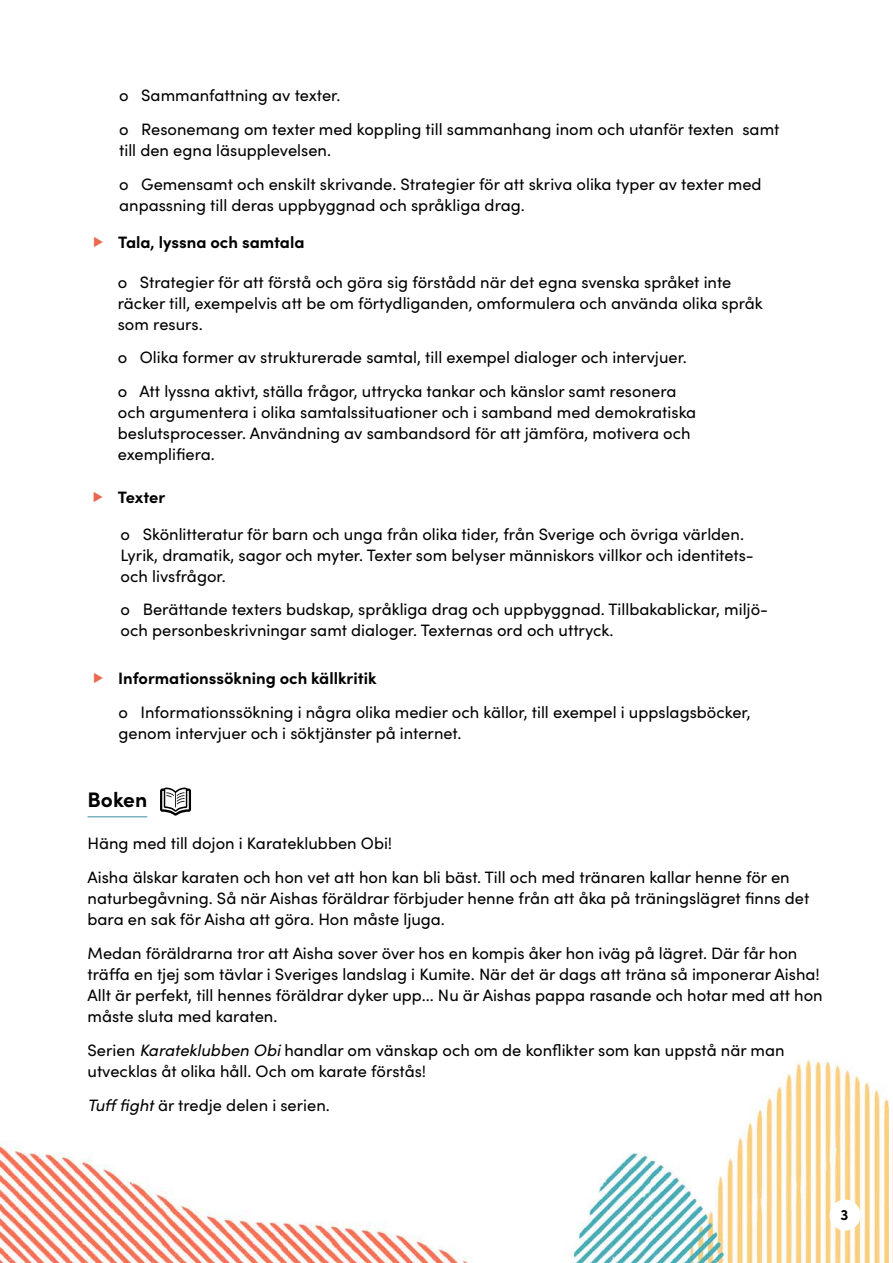
<style>
.page{position:relative;width:893px;height:1263px;background:#fff}
.page>*{position:absolute;margin:0;border:0;box-sizing:border-box;transform-origin:0 0}
.t1{font:700 21px "Sofia Pro";color:#000}
.t2{font:16.5px/21px "Sofia Pro";color:#000}
.t3{font:700 16.5px "Sofia Pro";color:#000}
.t4{font:700 15px "Sofia Pro";color:#000}
.s1{color:#ea684f}
.s2{font-weight:700;color:#ea684f}
.s3{font-weight:700}
.s4{font-style:italic}
</style>
<div class="page">
<img style="left:0;top:792px;width:889px;height:471px">
<div style="left:830px;top:1199px;width:30px;height:31px;background:#fff;border-radius:50%"></div>
<img style="left:892px;top:1128px;width:1px;height:135px">
<hr style="left:88px;top:816px;width:59px;height:1px;background:#7bb3be">
<svg style="left:160px;top:787px;width:31px;height:29px"></svg>
<p class="t2" style="left:119px;top:77px;width:662px;line-height:33.8px">o Sammanfattning av texter.<br>o Resonemang om texter med koppling till sammanhang inom och utanför texten samt</p>
<p class="t2" style="left:119px;top:132px;width:644px;line-height:33.8px">till den egna läsupplevelsen.<br>o Gemensamt och enskilt skrivande. Strategier för att skriva olika typer av texter med</p>
<p class="t2" style="left:119px;top:193px;width:407px">anpassning till deras uppbyggnad och språkliga drag.</p>
<p class="t3" style="left:93px;top:230px;width:213px"><span class="s1">▶</span> Tala, lyssna och samtala</p>
<p class="t2" style="left:118px;top:270px;width:647px">o Strategier för att förstå och göra sig förstådd när det egna svenska språket inte räcker till, exempelvis att be om förtydliganden, omformulera och använda olika språk som resurs.</p>
<p class="t2" style="left:118px;top:340px;width:571px;line-height:33.8px">o Olika former av strukturerade samtal, till exempel dialoger och intervjuer. o Att lyssna aktivt, ställa frågor, uttrycka tankar och känslor samt resonera</p>
<p class="t2" style="left:118px;top:401px;width:580px">och argumentera i olika samtalssituationer och i samband med demokratiska beslutsprocesser. Användning av sambandsord för att jämföra, motivera och exemplifiera.</p>
<p class="t3" style="left:92px;top:485px;width:74px"><span class="s1">▶</span> Texter</p>
<p class="t2" style="left:121px;top:522px;width:635px">o Skönlitteratur för barn och unga från olika tider, från Sverige och övriga världen.<br>Lyrik, dramatik, sagor och myter. Texter som belyser människors villkor och identitets&shy;och livsfrågor.</p>
<p class="t2" style="left:121px;top:598px;width:649px">o Berättande texters budskap, språkliga drag och uppbyggnad. Tillbakablickar, miljö&shy;och personbeskrivningar samt dialoger. Texternas ord och uttryck.</p>
<p class="t2" style="left:119px;top:660px;width:634px;line-height:34px;text-indent:-26px"><span class="s2">▶</span> <span class="s3">Informationssökning och källkritik<br></span>o Informationssökning i några olika medier och källor, till exempel i uppslagsböcker,</p>
<p class="t2" style="left:119px;top:722px;width:344px">genom intervjuer och i söktjänster på internet.</p>
<p class="t1" style="left:88px;top:784px;width:61px">Boken</p>
<p class="t2" style="left:88px;top:826px;width:704px;line-height:33.8px">Häng med till dojon i Karateklubben Obi!<br>Aisha älskar karaten och hon vet att hon kan bli bäst. Till och med tränaren kallar henne för en</p>
<p class="t2" style="left:88px;top:887px;width:723px">naturbegåvning. Så när Aishas föräldrar förbjuder henne från att åka på träningslägret finns det bara en sak för Aisha att göra. Hon måste ljuga.</p>
<p class="t2" style="left:88px;top:942px;width:737px">Medan föräldrarna tror att Aisha sover över hos en kompis åker hon iväg på lägret. Där får hon träffa en tjej som tävlar i Sveriges landslag i Kumite. När det är dags att träna så imponerar Aisha!<br>Allt är perfekt, till hennes föräldrar dyker upp... Nu är Aishas pappa rasande och hotar med att hon måste sluta med karaten.</p>
<p class="t2" style="left:88px;top:1038px;width:699px">Serien <span class="s4">Karateklubben Obi</span> handlar om vänskap och om de konflikter som kan uppstå när man utvecklas åt olika håll. Och om karate förstås!</p>
<p class="t2" style="left:88px;top:1093px;width:244px"><span class="s4">Tuff fight</span> är tredje delen i serien.</p>
<p class="t4" style="left:841px;top:1204px;width:9px">3</p>
</div>
